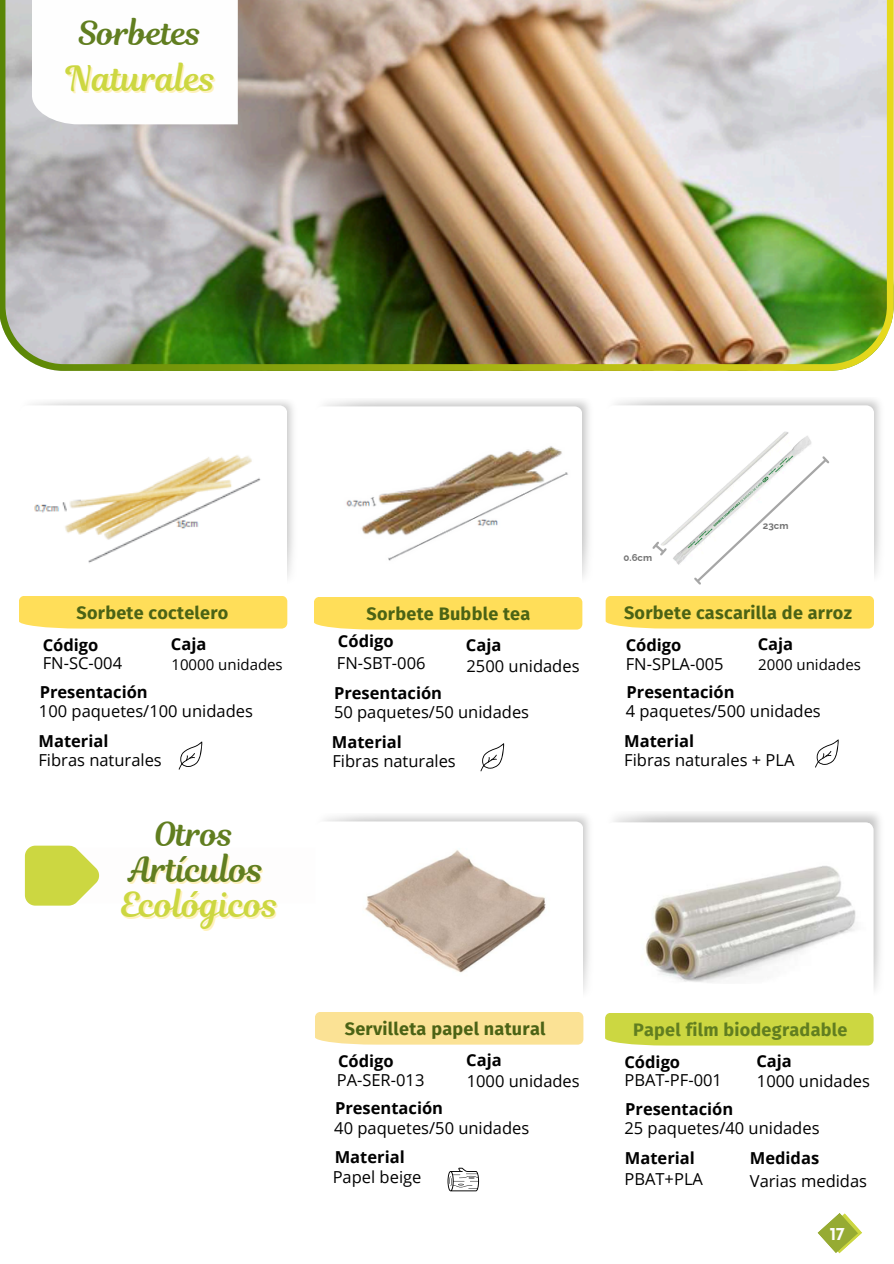
<style>
.page{position:relative;width:894px;height:1264px;background:#fff}
.page>*{position:absolute;margin:0;border:0;box-sizing:border-box;transform-origin:0 0}
.t1{font:34.2px "Magnolia Script";color:#ccd741}
.t2{font:34.2px "Magnolia Script";color:#617e20}
.t3{font:32.7px "Magnolia Script";color:#617e20}
.t4{font:700 18px "Fira Sans";letter-spacing:.015em;color:#4b6315}
.t5{font:700 18px "Fira Sans";letter-spacing:.015em;color:#617e20}
.t6{font:900 16.8px "Lovelo";color:#fefdfd}
.t7{font:16.5px "Open Sans";color:#000}
.t8{font:700 16.5px "Open Sans";color:#000}
.t9{font:15px "Open Sans";color:#000}
.t10{font:700 9.75px "Raleway";color:#737373}
</style>
<div class="page">
<img style="left:0;top:0;width:893px;height:371px">
<svg style="left:25px;top:845px;width:75px;height:60px"></svg>
<svg style="left:319px;top:821px;width:264px;height:6px"></svg>
<div style="left:315px;top:1012px;width:268px;height:32px;background:#fbe295"></div>
<img style="left:601px;top:810px;width:286px;height:186px;border-radius:8px">
<svg style="left:605px;top:822px;width:268px;height:174px"></svg>
<div style="left:605px;top:1013px;width:268px;height:32px;background:#ccd741"></div>
<svg style="left:447px;top:1167px;width:32px;height:24px"></svg>
<svg style="left:24px;top:405px;width:263px;height:6px"></svg>
<div style="left:19px;top:596px;width:268px;height:32px;background:#ffde59"></div>
<svg style="left:610px;top:405px;width:263px;height:4px"></svg>
<div style="left:605px;top:596px;width:268px;height:32px;background:#ffde59"></div>
<img style="left:34px;top:454px;width:227px;height:110px">
<img style="left:666px;top:431px;width:146px;height:134px">
<img style="left:362px;top:848px;width:188px;height:128px">
<img style="left:630px;top:846px;width:239px;height:137px">
<svg style="left:178px;top:741px;width:24px;height:28px"></svg>
<svg style="left:32px;top:0;width:206px;height:124px"></svg>
<svg style="left:815px;top:739px;width:23px;height:28px"></svg>
<svg style="left:817px;top:1213px;width:45px;height:40px"></svg>
<svg style="left:692px;top:454px;width:138px;height:131px"></svg>
<svg style="left:652px;top:539px;width:16px;height:18px"></svg>
<svg style="left:319px;top:406px;width:263px;height:6px"></svg>
<div style="left:314px;top:597px;width:268px;height:32px;background:#ffde59"></div>
<img style="left:345px;top:445px;width:224px;height:116px">
<svg style="left:480px;top:743px;width:24px;height:28px"></svg>
<h3 class="t3" style="left:78px;top:11px;width:125px">Sorbetes</h3>
<h3 class="t1" style="left:66px;top:55px;width:151px">Naturales</h3>
<h3 class="t10" style="left:623px;top:551px;width:30px">0.6cm</h3>
<h2 class="t10" style="left:762px;top:520px;width:27px">23cm</h2>
<p class="t4" style="left:76px;top:602px;width:153px">Sorbete coctelero</p>
<h4 class="t4" style="left:623px;top:602px;width:229px">Sorbete cascarilla de arroz</h4>
<h3 class="t4" style="left:366px;top:603px;width:165px">Sorbete Bubble tea</h3>
<h3 class="t8" style="left:43px;top:633px;width:57px">Código</h3>
<h2 class="t7" style="left:43px;top:651px;width:81px">FN-SC-004</h2>
<p class="t8" style="left:171px;top:632px;width:37px">Caja</p>
<h3 class="t9" style="left:171px;top:653px;width:113px">10000 unidades</h3>
<p class="t8" style="left:338px;top:629px;width:57px">Código</p>
<h3 class="t7" style="left:337px;top:651px;width:90px">FN-SBT-006</h3>
<h4 class="t8" style="left:466px;top:633px;width:37px">Caja</h4>
<p class="t7" style="left:466px;top:654px;width:114px">2500 unidades</p>
<h4 class="t8" style="left:625px;top:633px;width:57px">Código</h4>
<p class="t7" style="left:625px;top:652px;width:99px">FN-SPLA-005</p>
<h4 class="t8" style="left:757px;top:632px;width:37px">Caja</h4>
<h3 class="t9" style="left:758px;top:653px;width:104px">2000 unidades</h3>
<p class="t8" style="left:40px;top:680px;width:110px">Presentación</p>
<p class="t8" style="left:38px;top:729px;width:71px">Material</p>
<p class="t7" style="left:39px;top:699px;width:215px">100 paquetes/100 unidades</p>
<h4 class="t8" style="left:334px;top:681px;width:110px">Presentación</h4>
<h3 class="t8" style="left:332px;top:730px;width:71px">Material</h3>
<p class="t7" style="left:334px;top:700px;width:196px">50 paquetes/50 unidades</p>
<h3 class="t8" style="left:626px;top:680px;width:110px">Presentación</h3>
<h5 class="t8" style="left:624px;top:729px;width:71px">Material</h5>
<h3 class="t7" style="left:625px;top:699px;width:196px">4 paquetes/500 unidades</h3>
<p class="t7" style="left:38px;top:748px;width:125px">Fibras naturales</p>
<h1 class="t7" style="left:624px;top:748px;width:172px">Fibras naturales + PLA</h1>
<h3 class="t7" style="left:332px;top:749px;width:125px">Fibras naturales</h3>
<p class="t3" style="left:154px;top:811px;width:81px">Otros</p>
<p class="t2" style="left:129px;top:846px;width:137px">Artículos</p>
<h3 class="t1" style="left:120px;top:881px;width:160px">Ecológicos</h3>
<h2 class="t4" style="left:345px;top:1017px;width:202px">Servilleta papel natural</h2>
<p class="t5" style="left:633px;top:1018px;width:216px">Papel film biodegradable</p>
<h3 class="t8" style="left:338px;top:1049px;width:57px">Código</h3>
<h4 class="t7" style="left:336px;top:1068px;width:89px">PA-SER-013</h4>
<h3 class="t8" style="left:466px;top:1048px;width:37px">Caja</h3>
<h4 class="t7" style="left:466px;top:1068px;width:114px">1000 unidades</h4>
<h4 class="t8" style="left:624px;top:1050px;width:57px">Código</h4>
<h3 class="t7" style="left:624px;top:1068px;width:99px">PBAT-PF-001</h3>
<h2 class="t8" style="left:756px;top:1049px;width:37px">Caja</h2>
<h3 class="t7" style="left:756px;top:1069px;width:114px">1000 unidades</h3>
<h3 class="t8" style="left:335px;top:1096px;width:110px">Presentación</h3>
<h5 class="t7" style="left:334px;top:1115px;width:196px">40 paquetes/50 unidades</h5>
<p class="t8" style="left:625px;top:1097px;width:110px">Presentación</p>
<h3 class="t8" style="left:624px;top:1146px;width:71px">Material</h3>
<h3 class="t7" style="left:624px;top:1116px;width:196px">25 paquetes/40 unidades</h3>
<p class="t8" style="left:334px;top:1145px;width:71px">Material</p>
<h1 class="t8" style="left:749px;top:1146px;width:71px">Medidas</h1>
<h1 class="t7" style="left:749px;top:1169px;width:119px">Varias medidas</h1>
<h4 class="t7" style="left:332px;top:1165px;width:90px">Papel beige</h4>
<h3 class="t7" style="left:624px;top:1167px;width:80px">PBAT+PLA</h3>
<h3 class="t6" style="left:829px;top:1227px;width:16px">17</h3>
</div>
